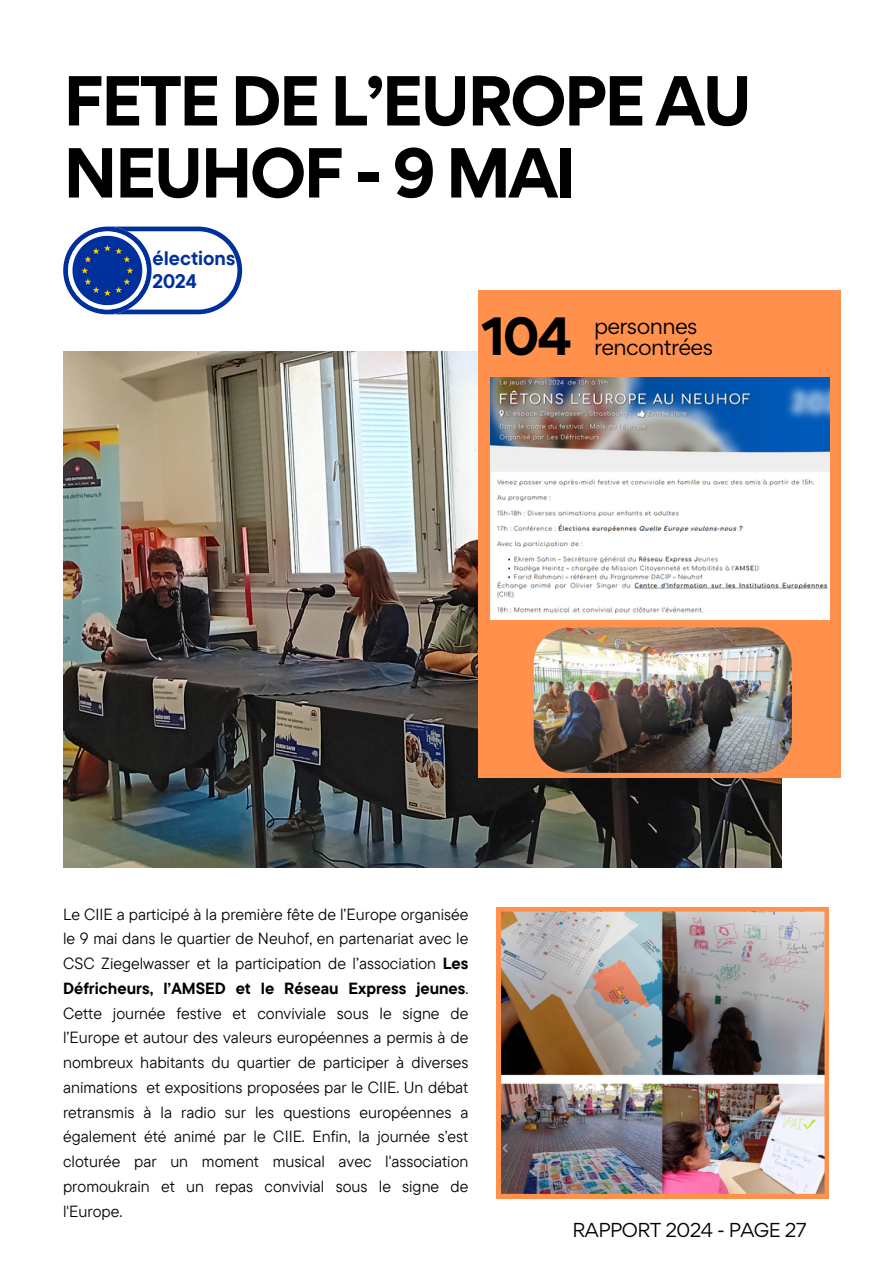
<style>
.page{position:relative;width:894px;height:1264px;background:#fff}
.page>*{position:absolute;margin:0;border:0;box-sizing:border-box;transform-origin:0 0}
.t1{font:700 63px/72px "Gordita";letter-spacing:-.05em;color:#000}
.t2{font:700 48px "Gordita";color:#000}
.t3{font:21px/20.2px "Gordita";letter-spacing:-.03em;color:#000}
.t4{font:700 19.5px/22.5px "TT Commons Pro";color:#00309c}
.t5{font:18px "Gordita";letter-spacing:-.03em;color:#000}
.t6{font:16.05px/24.8px "TT Commons Pro";color:#000;text-align:justify}
.s1{font-weight:700}
</style>
<div class="page">
<img style="left:63px;top:352px;width:718px;height:515px">
<div style="left:478px;top:290px;width:362px;height:487px;background:#ff914d"></div>
<svg style="left:63px;top:226px;width:179px;height:88px"></svg>
<img style="left:490px;top:377px;width:339px;height:242px">
<img style="left:496px;top:907px;width:332px;height:291px">
<img style="left:533px;top:627px;width:258px;height:145px;border-radius:36px">
<p class="t1" style="left:63px;top:64px;width:690px">FETE DE L’EUROPE AU<br>NEUHOF - 9 MAI</p>
<h1 class="t4" style="left:152px;top:246px;width:84px">élections<br>2024</h1>
<h3 class="t2" style="left:481px;top:303px;width:92px">104</h3>
<p class="t3" style="left:594px;top:316px;width:120px">personnes rencontrées</p>
<h2 class="t6" style="left:63px;top:901px;width:407px">Le CIIE a participé à la première fête de l’Europe organisée le 9 mai dans le quartier de Neuhof, en partenariat avec le CSC Ziegelwasser et la participation de l’association <span class="s1">Les Défricheurs, l’AMSED et le Réseau Express jeunes</span>.<br>Cette journée festive et conviviale sous le signe de l’Europe et autour des valeurs européennes a permis à de nombreux habitants du quartier de participer à diverses animations et expositions proposées par le CIIE. Un débat retransmis à la radio sur les questions européennes a également été animé par le CIIE. Enfin, la journée s’est cloturée par un moment musical avec l'association promoukrain et un repas convivial sous le signe de l'Europe.</h2>
<h4 class="t5" style="left:572px;top:1217px;width:236px">RAPPORT 2024 - PAGE 27</h4>
</div>
